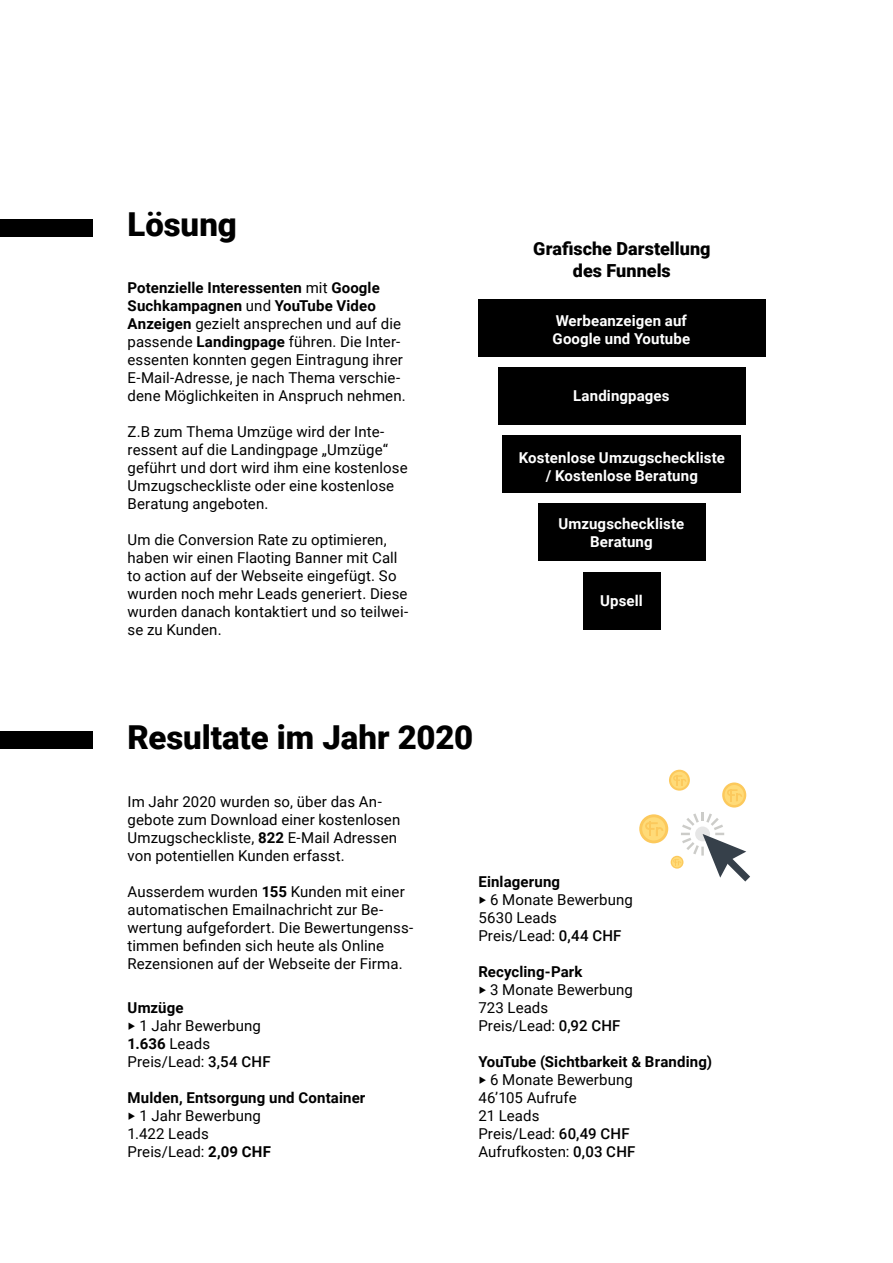
<style>
.page{position:relative;width:893px;height:1263px;background:#fff}
.page>*{position:absolute;margin:0;border:0;box-sizing:border-box;transform-origin:0 0}
.t1{font:900 33px "Roboto";letter-spacing:-.005em;color:#000}
.t2{font:900 18px/21.6px "Roboto";color:#000;text-align:center}
.t3{font:15px/18px "Roboto";letter-spacing:.005em;color:#000}
.t4{font:700 15px/18px "Roboto";letter-spacing:.01em;color:#fff;text-align:center}
.t5{font:700 15px "Roboto";letter-spacing:.01em;color:#000}
.s1{font-weight:700}
.s2{font-weight:500}
</style>
<div class="page">
<div style="left:0;top:219px;width:93px;height:18px;background:#000"></div>
<div style="left:478px;top:300px;width:287px;height:57px;background:#000"></div>
<div style="left:498px;top:368px;width:248px;height:57px;background:#000"></div>
<div style="left:503px;top:436px;width:238px;height:57px;background:#000"></div>
<div style="left:538px;top:504px;width:168px;height:57px;background:#000"></div>
<div style="left:583px;top:572px;width:77px;height:57px;background:#000"></div>
<div style="left:0;top:732px;width:93px;height:17px;background:#000"></div>
<svg style="left:639px;top:814px;width:29px;height:29px"></svg>
<div style="left:642px;top:817px;width:23px;height:23px;background:#ffdb78;border-radius:50%"></div>
<svg style="left:645px;top:821px;width:18px;height:15px"></svg>
<svg style="left:669px;top:770px;width:21px;height:21px"></svg>
<div style="left:671px;top:772px;width:17px;height:16px;background:#ffdb78;border-radius:50%"></div>
<svg style="left:673px;top:775px;width:13px;height:10px"></svg>
<div style="left:672px;top:857px;width:10px;height:10px;background:#ffdb78;border-radius:50%"></div>
<svg style="left:673px;top:812px;width:77px;height:69px"></svg>
<svg style="left:722px;top:782px;width:24px;height:25px"></svg>
<div style="left:725px;top:785px;width:19px;height:20px;background:#ffdb78;border-radius:50%"></div>
<svg style="left:727px;top:789px;width:15px;height:12px"></svg>
<h1 class="t1" style="left:128px;top:202px;width:111px">Lösung</h1>
<p class="t3" style="left:128px;top:278px;width:280px"><span class="s1">Potenzielle Interessenten</span> mit <span class="s1">Google Suchkampagnen</span> und <span class="s1">YouTube Video Anzeigen</span> gezielt ansprechen und auf die passende <span class="s1">Landingpage</span> führen. Die Inter&shy;essenten konnten gegen Eintragung ihrer E-Mail-Adresse, je nach Thema verschie&shy;dene Möglichkeiten in Anspruch nehmen.</p>
<p class="t3" style="left:128px;top:422px;width:282px">Z.B zum Thema Umzüge wird der Inte&shy;ressent auf die Landingpage „Umzüge“ geführt und dort wird ihm eine kostenlose Umzugscheckliste oder eine kostenlose Beratung angeboten.</p>
<p class="t3" style="left:128px;top:530px;width:282px">Um die Conversion Rate zu optimieren, haben wir einen Flaoting Banner mit Call to action auf der Webseite eingefügt. So wurden noch mehr Leads generiert. Diese wurden danach kontaktiert und so teilwei&shy;se zu Kunden.</p>
<h1 class="t1" style="left:128px;top:714px;width:347px">Resultate im Jahr 2020</h1>
<p class="t2" style="left:533px;top:238px;width:179px">Grafische Darstellung des Funnels</p>
<p class="t4" style="left:553px;top:311px;width:139px;text-align:left">Werbeanzeigen auf<br>Google und Youtube</p>
<p class="t4" style="left:573px;top:387px;width:98px">Landingpages</p>
<p class="t4" style="left:519px;top:448px;width:208px">Kostenlose Umzugscheckliste / Kostenlose Beratung</p>
<p class="t4" style="left:558px;top:514px;width:127px">Umzugscheckliste<br>Beratung</p>
<p class="t4" style="left:600px;top:591px;width:44px">Upsell</p>
<p class="t3" style="left:128px;top:792px;width:274px">Im Jahr 2020 wurden so, über das An&shy;gebote zum Download einer kostenlosen Umzugscheckliste, <span class="s1">822</span> E-Mail Adressen von potentiellen Kunden erfasst.</p>
<p class="t3" style="left:128px;top:882px;width:287px">Ausserdem wurden <span class="s1">155</span> Kunden mit einer automatischen Emailnachricht zur Be&shy;wertung aufgefordert. Die Bewertungenss&shy;timmen befinden sich heute als Online Rezensionen auf der Webseite der Firma.</p>
<p class="t5" style="left:128px;top:997px;width:58px">Umzüge</p>
<p class="t3" style="left:128px;top:1016px;width:144px">‣ 1 Jahr Bewerbung<br><span class="s1">1.636</span> Leads<br>Preis/Lead: <span class="s2">3,54 CHF</span></p>
<p class="t5" style="left:128px;top:1087px;width:239px">Mulden, Entsorgung und Container</p>
<p class="t3" style="left:128px;top:1106px;width:145px">‣ 1 Jahr Bewerbung<br>1.422 Leads<br>Preis/Lead: <span class="s1">2,09 CHF</span></p>
<p class="t5" style="left:478px;top:871px;width:83px">Einlagerung</p>
<p class="t3" style="left:478px;top:890px;width:156px">‣ 6 Monate Bewerbung<br>5630 Leads<br>Preis/Lead: <span class="s2">0,44 CHF</span></p>
<p class="t5" style="left:478px;top:961px;width:106px">Recycling-Park</p>
<p class="t3" style="left:478px;top:980px;width:156px">‣ 3 Monate Bewerbung<br>723 Leads<br>Preis/Lead: <span class="s2">0,92 CHF</span></p>
<p class="t5" style="left:478px;top:1051px;width:235px">YouTube (Sichtbarkeit &amp; Branding)</p>
<p class="t3" style="left:478px;top:1070px;width:159px">‣ 6 Monate Bewerbung<br>46’105 Aufrufe<br>21 Leads<br>Preis/Lead: <span class="s2">60,49 CHF<br></span>Aufrufkosten: <span class="s2">0,03 CHF</span></p>
</div>
